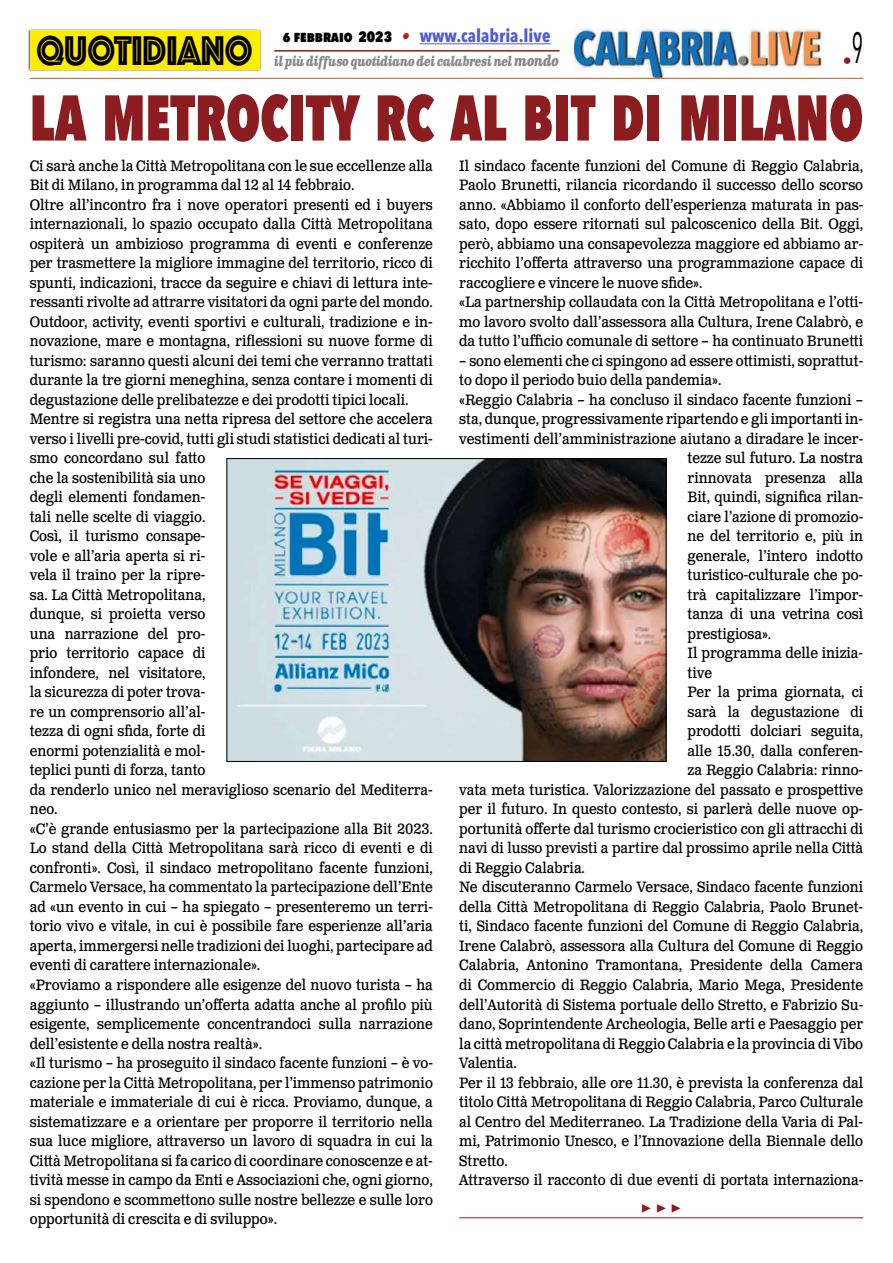
<style>
.page{position:relative;width:893px;height:1263px;background:#fff}
.page>*{position:absolute;margin:0;border:0;box-sizing:border-box;transform-origin:0 0}
.t1{font:800 63.9px "Avenir Next Condensed";color:#8b1c1f;scale:.84 1}
.t2{font:43.2px "Phosphate Inline";color:#000;scale:.87 1}
.t3{font:700 18px "Avenir Next Condensed";color:#4f5cd6}
.t4{font:700 18px "Minion Pro";color:#8b1c1f}
.t5{font:18px "Avenir Next Condensed";color:#8b1c1f}
.t6{font:15px/19.5px "Clarendon Text Pro";color:#000;scale:.9 1}
.t7{font:italic 700 13.5px "Clarendon Text Pro";letter-spacing:-.05em;color:#878787;scale:.79 1}
.s1{font-weight:800;font-size:15px;color:#000}
.s2{font-family:"Clarendon Text Pro";font-style:italic;font-size:16.5px;color:#ca181a}
.s3{font-size:15px}
</style>
<div class="page">
<img style="left:574px;top:28px;width:252px;height:53px">
<hr style="left:30px;top:78px;width:833px;height:1px;background:#c85a19">
<div style="left:28px;top:29px;width:233px;height:43px;background:#000;opacity:.75"></div>
<div style="left:30px;top:31px;width:229px;height:39px;background:#ffed00"></div>
<hr style="left:420px;top:43px;width:131px;height:1px;background:#4f5cd6">
<hr style="left:274px;top:50px;width:285px;height:2px;background:#8b1c1f">
<img style="left:229px;top:460px;width:435px;height:300px">
<div style="left:227px;top:458px;width:439px;height:304px;border:1px solid #000"></div>
<hr style="left:459px;top:1217px;width:404px;height:1px;background:#8b1c1f">
<h2 class="t2" style="left:36px;top:20px;width:250px">QUOTIDIANO</h2>
<p class="t3" style="left:283px;top:25px;width:269px"><span class="s1">6 febbraio 2023</span> <span class="s2">•</span> www.calabria.live</p>
<p class="t7" style="left:274px;top:53px;width:362px">il più diffuso quotidiano dei calabresi nel <span class="s3">mondo</span></p>
<p class="t5" style="left:843px;top:46px;width:22px">•<sup>9</sup></p>
<h1 class="t1" style="left:30px;top:78px;width:994px">LA METROCITY RC AL BIT DI MILANO</h1>
<p class="t6" style="left:30px;top:157px;width:449px">Ci sarà anche la Città Metropolitana con le sue eccellenze alla Bit di Milano, in programma dal 12 al 14 febbraio.<br>Oltre all’incontro fra i nove operatori presenti ed i buyers internazionali, lo spazio occupato dalla Città Metropolitana ospiterà un ambizioso programma di eventi e conferenze per trasmettere la migliore immagine del territorio, ricco di spunti, indicazioni, tracce da seguire e chiavi di lettura inte&shy;ressanti rivolte ad attrarre visitatori da ogni parte del mondo.<br>Outdoor, activity, eventi sportivi e culturali, tradizione e in&shy;novazione, mare e montagna, riflessioni su nuove forme di turismo: saranno questi alcuni dei temi che verranno trattati durante la tre giorni meneghina, senza contare i momenti di degustazione delle prelibatezze e dei prodotti tipici locali.<br>Mentre si registra una netta ripresa del settore che accelera verso i livelli pre-covid, tutti gli studi statistici dedicati al turi&shy;smo concordano sul fatto<br>che la sostenibilità sia uno<br>degli elementi fondamen-<br>tali nelle scelte di viaggio.<br>Così, il turismo consape-<br>vole e all’aria aperta si ri-<br>vela il traino per la ripre-<br>sa. La Città Metropolitana,<br>dunque, si proietta verso<br>una narrazione del pro-<br>prio territorio capace di<br>infondere, nel visitatore,<br>la sicurezza di poter trova-<br>re un comprensorio all’al-<br>tezza di ogni sfida, forte di<br>enormi potenzialità e mol-<br>teplici punti di forza, tanto<br>da renderlo unico nel meraviglioso scenario del Mediterra&shy;neo.<br>«C’è grande entusiasmo per la partecipazione alla Bit 2023.<br>Lo stand della Città Metropolitana sarà ricco di eventi e di confronti». Così, il sindaco metropolitano facente funzioni, Carmelo Versace, ha commentato la partecipazione dell’Ente ad «un evento in cui – ha spiegato – presenteremo un terri&shy;torio vivo e vitale, in cui è possibile fare esperienze all’aria aperta, immergersi nelle tradizioni dei luoghi, partecipare ad eventi di carattere internazionale».<br>«Proviamo a rispondere alle esigenze del nuovo turista – ha aggiunto – illustrando un’offerta adatta anche al profilo più esigente, semplicemente concentrandoci sulla narrazione dell’esistente e della nostra realtà».<br>«Il turismo – ha proseguito il sindaco facente funzioni – è vo&shy;cazione per la Città Metropolitana, per l’immenso patrimonio materiale e immateriale di cui è ricca. Proviamo, dunque, a sistematizzare e a orientare per proporre il territorio nella sua luce migliore, attraverso un lavoro di squadra in cui la Città Metropolitana si fa carico di coordinare conoscenze e at&shy;tività messe in campo da Enti e Associazioni che, ogni giorno, si spendono e scommettono sulle nostre bellezze e sulle loro opportunità di crescita e di sviluppo».</p>
<p class="t6" style="left:459px;top:157px;width:450px">Il sindaco facente funzioni del Comune di Reggio Calabria, Paolo Brunetti, rilancia ricordando il successo dello scorso anno. «Abbiamo il conforto dell’esperienza maturata in pas&shy;sato, dopo essere ritornati sul palcoscenico della Bit. Oggi, però, abbiamo una consapevolezza maggiore ed abbiamo ar&shy;ricchito l’offerta attraverso una programmazione capace di raccogliere e vincere le nuove sfide».<br>«La partnership collaudata con la Città Metropolitana e l’otti&shy;mo lavoro svolto dall’assessora alla Cultura, Irene Calabrò, e da tutto l’ufficio comunale di settore – ha continuato Brunetti</p>
<p class="t6" style="left:459px;top:352px;width:450px">– sono elementi che ci spingono ad essere ottimisti, soprattut-</p>
<p class="t6" style="left:459px;top:371px;width:293px">to dopo il periodo buio della pandemia».</p>
<p class="t6" style="left:459px;top:391px;width:450px">«Reggio Calabria – ha concluso il sindaco facente funzioni –</p>
<p class="t6" style="left:459px;top:410px;width:450px">sta, dunque, progressivamente ripartendo e gli importanti in-</p>
<p class="t6" style="left:459px;top:430px;width:450px">vestimenti dell’amministrazione aiutano a diradare le incer-</p>
<p class="t6" style="left:687px;top:449px;width:197px">tezze sul futuro. La nostra</p>
<p class="t6" style="left:687px;top:469px;width:197px">rinnovata presenza alla</p>
<p class="t6" style="left:687px;top:488px;width:197px">Bit, quindi, significa rilan-</p>
<p class="t6" style="left:687px;top:508px;width:197px">ciare l’azione di promozio-</p>
<p class="t6" style="left:687px;top:527px;width:197px">ne del territorio e, più in</p>
<p class="t6" style="left:687px;top:547px;width:197px">generale, l’intero indotto</p>
<p class="t6" style="left:687px;top:566px;width:197px">turistico-culturale che po-</p>
<p class="t6" style="left:687px;top:586px;width:197px">trà capitalizzare l’impor-</p>
<p class="t6" style="left:687px;top:605px;width:197px">tanza di una vetrina così</p>
<p class="t6" style="left:687px;top:625px;width:95px">prestigiosa».</p>
<p class="t6" style="left:687px;top:644px;width:197px">Il programma delle inizia-</p>
<p class="t6" style="left:687px;top:664px;width:29px">tive</p>
<p class="t6" style="left:687px;top:683px;width:197px">Per la prima giornata, ci</p>
<p class="t6" style="left:687px;top:703px;width:197px">sarà la degustazione di</p>
<p class="t6" style="left:687px;top:722px;width:197px">prodotti dolciari seguita,</p>
<p class="t6" style="left:687px;top:742px;width:197px">alle 15.30, dalla conferen-</p>
<p class="t6" style="left:687px;top:761px;width:197px">za Reggio Calabria: rinno-</p>
<p class="t6" style="left:459px;top:781px;width:450px">vata meta turistica. Valorizzazione del passato e prospettive</p>
<p class="t6" style="left:459px;top:800px;width:450px">per il futuro. In questo contesto, si parlerà delle nuove op-</p>
<p class="t6" style="left:459px;top:820px;width:450px">portunità offerte dal turismo crocieristico con gli attracchi di</p>
<p class="t6" style="left:459px;top:839px;width:450px">navi di lusso previsti a partire dal prossimo aprile nella Città</p>
<p class="t6" style="left:459px;top:859px;width:141px">di Reggio Calabria.</p>
<p class="t6" style="left:459px;top:878px;width:450px">Ne discuteranno Carmelo Versace, Sindaco facente funzioni</p>
<p class="t6" style="left:459px;top:898px;width:450px">della Città Metropolitana di Reggio Calabria, Paolo Brunet-</p>
<p class="t6" style="left:459px;top:917px;width:450px">ti, Sindaco facente funzioni del Comune di Reggio Calabria,</p>
<p class="t6" style="left:459px;top:937px;width:450px">Irene Calabrò, assessora alla Cultura del Comune di Reggio</p>
<p class="t6" style="left:459px;top:956px;width:450px">Calabria, Antonino Tramontana, Presidente della Camera</p>
<p class="t6" style="left:459px;top:976px;width:450px">di Commercio di Reggio Calabria, Mario Mega, Presidente</p>
<p class="t6" style="left:459px;top:995px;width:450px">dell’Autorità di Sistema portuale dello Stretto, e Fabrizio Su-</p>
<p class="t6" style="left:459px;top:1015px;width:450px">dano, Soprintendente Archeologia, Belle arti e Paesaggio per</p>
<p class="t6" style="left:459px;top:1034px;width:450px">la città metropolitana di Reggio Calabria e la provincia di Vibo</p>
<p class="t6" style="left:459px;top:1054px;width:65px">Valentia.</p>
<p class="t6" style="left:459px;top:1073px;width:450px">Per il 13 febbraio, alle ore 11.30, è prevista la conferenza dal</p>
<p class="t6" style="left:459px;top:1093px;width:450px">titolo Città Metropolitana di Reggio Calabria, Parco Culturale</p>
<p class="t6" style="left:459px;top:1112px;width:450px">al Centro del Mediterraneo. La Tradizione della Varia di Pal-</p>
<p class="t6" style="left:459px;top:1132px;width:450px">mi, Patrimonio Unesco, e l’Innovazione della Biennale dello</p>
<p class="t6" style="left:459px;top:1151px;width:55px">Stretto.</p>
<p class="t6" style="left:459px;top:1171px;width:450px">Attraverso il racconto di due eventi di portata internaziona-</p>
<p class="t4" style="left:641px;top:1195px;width:42px">▶ ▶ ▶</p>
</div>
